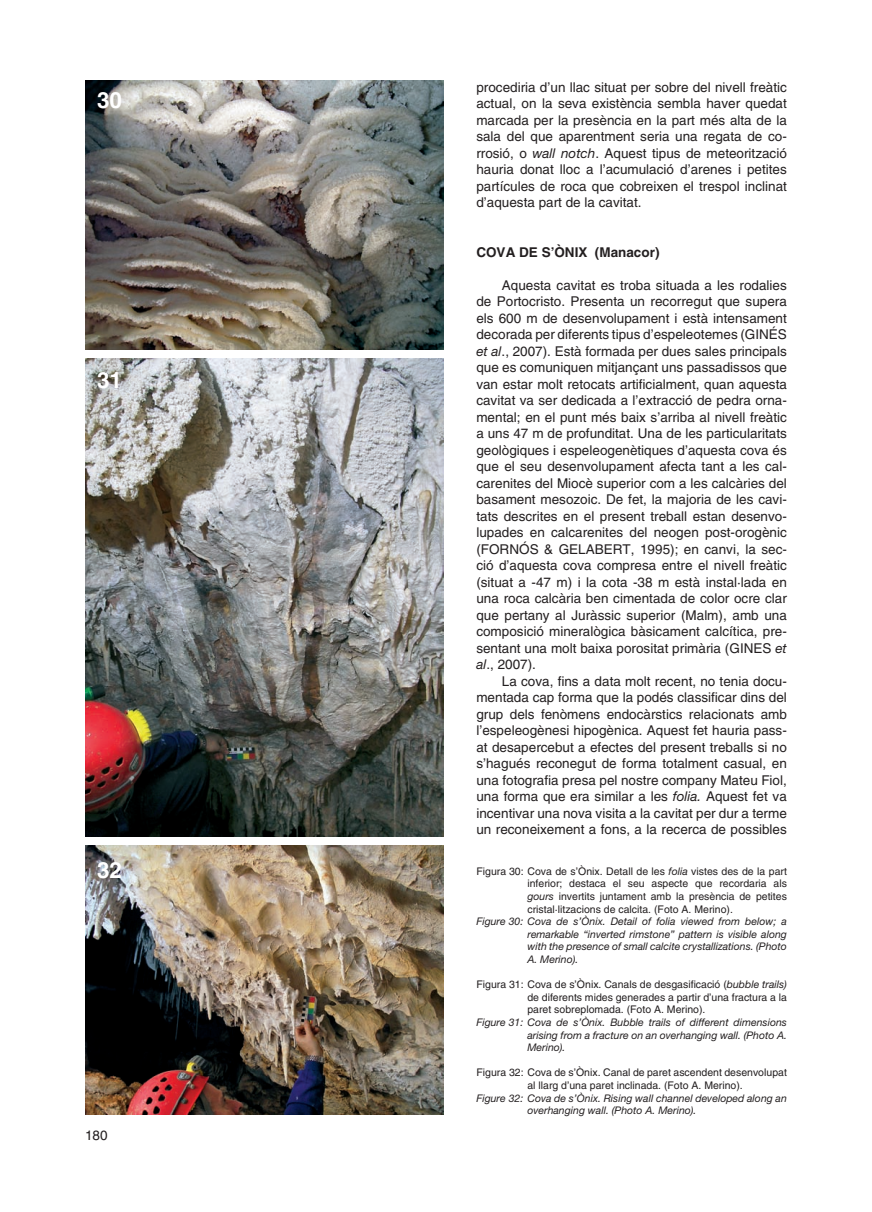
<style>
.page{position:relative;width:872px;height:1212px;background:#fff}
.page>*{position:absolute;margin:0;border:0;box-sizing:border-box;transform-origin:0 0}
.t1{font:700 22.5px "Helvetica LT Std";color:#fff}
.t2{font:13.5px/16.5px "Helvetica LT Std";color:#231f20;text-align:justify}
.t3{font:700 13.5px "Helvetica LT Std";color:#231f20}
.t4{font:10.5px/12.6px "Helvetica LT Std";color:#231f20;text-align:justify}
.t5{font:italic 10.5px/12.6px "Helvetica Neue LT Std";color:#231f20;text-align:justify}
.s1{font-family:"Helvetica Neue LT Std";font-style:italic}
</style>
<div class="page">
<img style="left:85px;top:81px;width:358px;height:269px">
<img style="left:85px;top:358px;width:358px;height:478px">
<img style="left:85px;top:845px;width:359px;height:269px">
<h1 class="t1" style="left:97px;top:87px;width:27px">30</h1>
<h1 class="t1" style="left:97px;top:366px;width:27px">31</h1>
<h1 class="t1" style="left:97px;top:856px;width:27px">32</h1>
<p class="t2" style="left:85px;top:1126px;width:24px">180</p>
<p class="t2" style="left:476px;top:79px;width:312px">procediria d’un llac situat per sobre del nivell freàtic actual, on la seva existència sembla haver quedat marcada per la presència en la part més alta de la sala del que aparentment seria una regata de co&shy;rrosió, o <span class="s1">wall notch</span>. Aquest tipus de meteorització hauria donat lloc a l’acumulació d’arenes i petites partícules de roca que cobreixen el trespol inclinat d’aquesta part de la cavitat.</p>
<p class="t3" style="left:476px;top:244px;width:185px">COVA DE S’ÒNIX (Manacor)</p>
<p class="t2" style="left:476px;top:277px;width:312px;text-indent:26px">Aquesta cavitat es troba situada a les rodalies de Portocristo. Presenta un recorregut que supera els 600 m de desenvolupament i està intensament decorada per diferents tipus d’espeleotemes (GINÉS <span class="s1">et al</span>., 2007). Està formada per dues sales principals que es comuniquen mitjançant uns passadissos que van estar molt retocats artificialment, quan aquesta cavitat va ser dedicada a l’extracció de pedra orna&shy;mental; en el punt més baix s’arriba al nivell freàtic a uns 47 m de profunditat. Una de les particularitats geològiques i espeleogenètiques d’aquesta cova és que el seu desenvolupament afecta tant a les cal&shy;carenites del Miocè superior com a les calcàries del basament mesozoic. De fet, la majoria de les cavi&shy;tats descrites en el present treball estan desenvo&shy;lupades en calcarenites del neogen post-orogènic (FORNÓS &amp; GELABERT, 1995); en canvi, la sec&shy;ció d’aquesta cova compresa entre el nivell freàtic (situat a -47 m) i la cota -38 m està instal·lada en una roca calcària ben cimentada de color ocre clar que pertany al Juràssic superior (Malm), amb una composició mineralògica bàsicament calcítica, pre&shy;sentant una molt baixa porositat primària (GINES <span class="s1">et al</span>., 2007).</p>
<p class="t2" style="left:476px;top:673px;width:312px;text-indent:26px">La cova, fins a data molt recent, no tenia docu&shy;mentada cap forma que la podés classificar dins del grup dels fenòmens endocàrstics relacionats amb l’espeleogènesi hipogènica. Aquest fet hauria pass&shy;at desapercebut a efectes del present treballs si no s’hagués reconegut de forma totalment casual, en una fotografia presa pel nostre company Mateu Fiol, una forma que era similar a les <span class="s1">folia.</span> Aquest fet va incentivar una nova visita a la cavitat per dur a terme un reconeixement a fons, a la recerca de possibles</p>
<p class="t4" style="left:527px;top:865px;width:261px;text-indent:-51px">Figura 30: Cova de s’Ònix. Detall de les <span class="s1">folia</span> vistes des de la part inferior; destaca el seu aspecte que recordaria als <span class="s1">gours</span> invertits juntament amb la presència de petites cristal·litzacions de calcita. (Foto A. Merino).</p>
<p class="t5" style="left:527px;top:915px;width:261px;text-indent:-51px">Figure 30: Cova de s’Ònix. Detail of folia viewed from below; a remarkable “inverted rimstone” pattern is visible along with the presence of small calcite crystallizations. (Photo A. Merino).</p>
<p class="t4" style="left:527px;top:978px;width:261px;text-indent:-51px">Figura 31: Cova de s’Ònix. Canals de desgasificació (<span class="s1">bubble trails) </span>de diferents mides generades a partir d’una fractura a la paret sobreplomada. (Foto A. Merino).</p>
<p class="t5" style="left:527px;top:1016px;width:261px;text-indent:-51px">Figure 31: Cova de s’Ònix. Bubble trails of different dimensions arising from a fracture on an overhanging wall. (Photo A.<br>Merino).</p>
<p class="t4" style="left:527px;top:1066px;width:261px;text-indent:-51px">Figura 32: Cova de s’Ònix. Canal de paret ascendent desenvolupat al llarg d’una paret inclinada. (Foto A. Merino).</p>
<p class="t5" style="left:527px;top:1091px;width:261px;text-indent:-51px">Figure 32: Cova de s’Ònix. Rising wall channel developed along an overhanging wall. (Photo A. Merino).</p>
</div>
